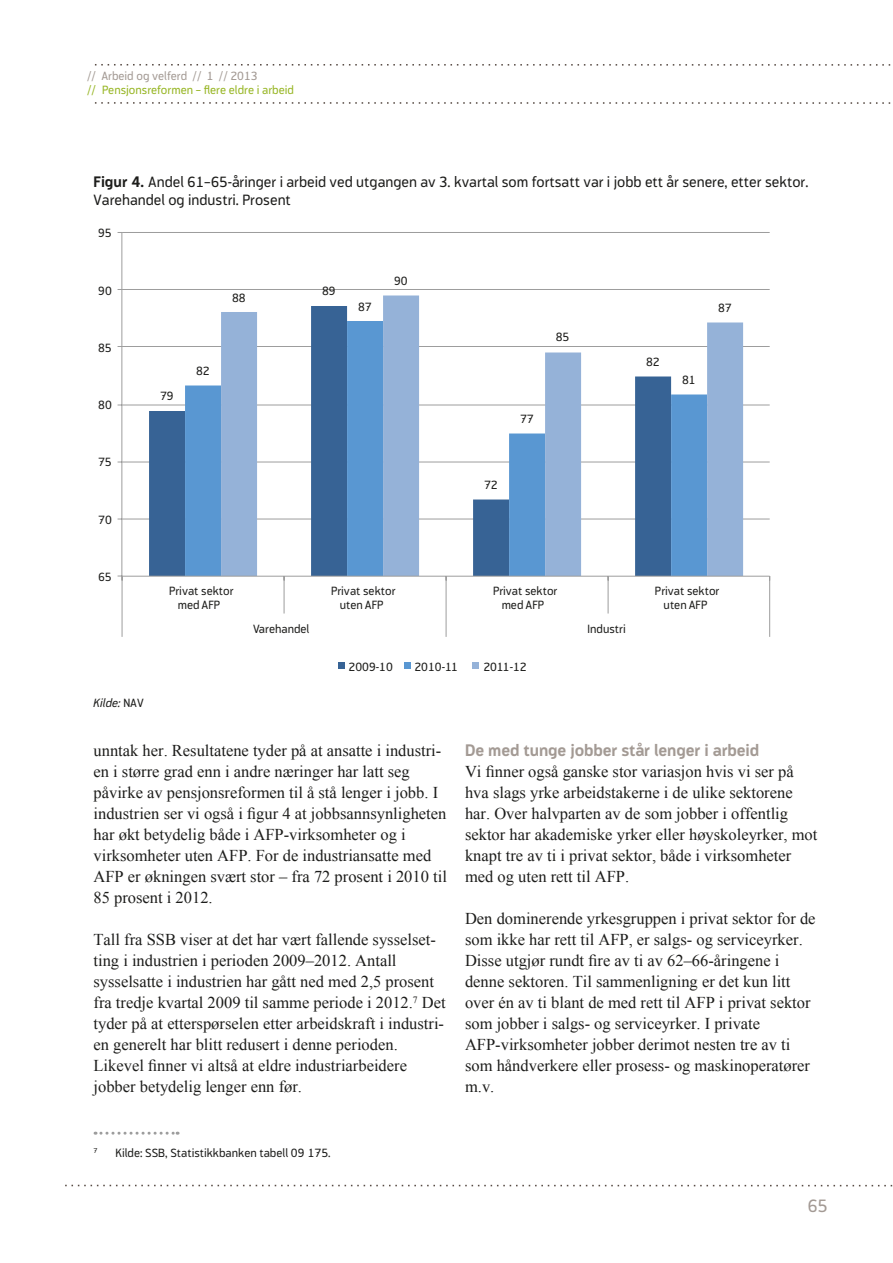
<style>
.page{position:relative;width:893px;height:1263px;background:#fff}
.page>*{position:absolute;margin:0;border:0;box-sizing:border-box;transform-origin:0 0}
.t1{font:18px "Modus";color:#a39a94}
.t2{font:16.5px/21px "Times New Roman";color:#1d1d1b}
.t3{font:700 16.5px "Modus";letter-spacing:-.01em;color:#a39a94}
.t4{font:15px/18px "Modus";color:#1d1d1b}
.t5{font:12px/13.5px "Modus";color:#1d1d1b;text-align:center}
.t6{font:12px "Modus";color:#96b522}
.t7{font:12px "Modus";color:#a39a94}
.t8{font:italic 12px "Modus";color:#1d1d1b}
.t9{font:7.05px "Modus";color:#1d1d1b}
.s1{font-weight:700}
.s2{font-style:normal}
</style>
<div class="page">
<svg style="left:94px;top:64px;width:797px;height:2px"></svg>
<svg style="left:94px;top:102px;width:797px;height:2px"></svg>
<svg style="left:65px;top:1185px;width:828px;height:1px"></svg>
<svg style="left:95px;top:1132px;width:83px;height:3px"></svg>
<hr style="left:122px;top:519px;width:648px;height:1px;background:#9d9d9d">
<hr style="left:122px;top:462px;width:648px;height:1px;background:#9d9d9d">
<hr style="left:122px;top:405px;width:648px;height:1px;background:#9d9d9d">
<hr style="left:122px;top:346px;width:648px;height:1px;background:#9d9d9d">
<hr style="left:122px;top:289px;width:648px;height:1px;background:#9d9d9d">
<hr style="left:122px;top:232px;width:648px;height:1px;background:#9d9d9d">
<svg style="left:149px;top:404px;width:36px;height:172px;background:#3f6998"></svg>
<div style="left:185px;top:385px;width:36px;height:191px;background:#5997d2"></div>
<svg style="left:221px;top:295px;width:522px;height:281px"></svg>
<hr style="left:121px;top:232px;width:1px;height:344px;background:#9d9d9d">
<hr style="left:122px;top:576px;width:648px;height:1px;background:#9d9d9d">
<hr style="left:122px;top:576px;width:1px;height:37px;background:#9d9d9d">
<hr style="left:284px;top:576px;width:1px;height:37px;background:#9d9d9d">
<hr style="left:446px;top:576px;width:1px;height:37px;background:#9d9d9d">
<hr style="left:608px;top:576px;width:1px;height:37px;background:#9d9d9d">
<hr style="left:769px;top:576px;width:1px;height:37px;background:#9d9d9d">
<svg style="left:122px;top:613px;width:1px;height:24px"></svg>
<svg style="left:446px;top:613px;width:1px;height:24px"></svg>
<svg style="left:769px;top:613px;width:1px;height:24px"></svg>
<svg style="left:338px;top:662px;width:6px;height:6px"></svg>
<svg style="left:404px;top:662px;width:6px;height:6px"></svg>
<svg style="left:473px;top:662px;width:6px;height:6px"></svg>
<p class="t7" style="left:87px;top:69px;width:172px">// Arbeid og velferd // 1 // 2013</p>
<p class="t6" style="left:87px;top:83px;width:208px">// Pensjonsreformen – flere eldre i arbeid</p>
<p class="t4" style="left:94px;top:173px;width:716px"><span class="s1">Figur 4.</span> Andel 61–65-åringer i arbeid ved utgangen av 3. kvartal som fortsatt var i jobb ett år senere, etter sektor.<br>Varehandel og industri. Prosent</p>
<p class="t5" style="left:98px;top:226px;width:15px">95</p>
<p class="t5" style="left:98px;top:284px;width:15px">90</p>
<p class="t5" style="left:98px;top:341px;width:15px">85</p>
<p class="t5" style="left:98px;top:398px;width:15px">80</p>
<p class="t5" style="left:98px;top:455px;width:15px">75</p>
<p class="t5" style="left:98px;top:513px;width:15px">70</p>
<p class="t5" style="left:232px;top:291px;width:15px">88</p>
<p class="t5" style="left:160px;top:389px;width:15px">79</p>
<p class="t5" style="left:196px;top:364px;width:15px">82</p>
<p class="t5" style="left:322px;top:284px;width:15px">89</p>
<p class="t5" style="left:358px;top:300px;width:15px">87</p>
<p class="t5" style="left:394px;top:274px;width:15px">90</p>
<p class="t5" style="left:556px;top:330px;width:15px">85</p>
<p class="t5" style="left:484px;top:478px;width:15px">72</p>
<p class="t5" style="left:520px;top:412px;width:15px">77</p>
<p class="t5" style="left:646px;top:355px;width:15px">82</p>
<p class="t5" style="left:682px;top:373px;width:15px">81</p>
<p class="t5" style="left:718px;top:301px;width:15px">87</p>
<p class="t5" style="left:98px;top:570px;width:15px">65</p>
<p class="t8" style="left:94px;top:696px;width:52px">Kilde: <span class="s2">NAV</span></p>
<p class="t5" style="left:169px;top:584px;width:66px">Privat sektor med AFP</p>
<p class="t5" style="left:331px;top:584px;width:66px">Privat sektor uten AFP</p>
<p class="t5" style="left:493px;top:584px;width:66px">Privat sektor med AFP</p>
<p class="t5" style="left:655px;top:584px;width:66px">Privat sektor uten AFP</p>
<p class="t5" style="left:253px;top:622px;width:58px">Varehandel</p>
<p class="t5" style="left:588px;top:622px;width:40px">Industri</p>
<p class="t5" style="left:349px;top:660px;width:46px">2009-10</p>
<p class="t5" style="left:414px;top:660px;width:45px">2010-11</p>
<p class="t5" style="left:483px;top:660px;width:45px">2011-12</p>
<p class="t2" style="left:94px;top:740px;width:355px">unntak her. Resultatene tyder på at ansatte i industri&shy;en i større grad enn i andre næringer har latt seg påvirke av pensjonsreformen til å stå lenger i jobb. I industrien ser vi også i figur 4 at jobbsannsynligheten har økt betydelig både i AFP-virksomheter og i virksomheter uten AFP. For de industriansatte med AFP er økningen svært stor – fra 72 prosent i 2010 til 85 prosent i 2012.</p>
<p class="t2" style="left:94px;top:929px;width:354px">Tall fra SSB viser at det har vært fallende sysselset&shy;ting i industrien i perioden 2009–2012. Antall sysselsatte i industrien har gått ned med 2,5 prosent fra tredje kvartal 2009 til samme periode i 2012.<sup>7</sup> Det tyder på at etterspørselen etter arbeidskraft i industri&shy;en generelt har blitt redusert i denne perioden.<br>Likevel finner vi altså at eldre industriarbeidere jobber betydelig lenger enn før.</p>
<p class="t3" style="left:465px;top:741px;width:296px">De med tunge jobber står lenger i arbeid</p>
<p class="t2" style="left:465px;top:761px;width:354px">Vi finner også ganske stor variasjon hvis vi ser på hva slags yrke arbeidstakerne i de ulike sektorene har. Over halvparten av de som jobber i offentlig sektor har akademiske yrker eller høyskoleyrker, mot knapt tre av ti i privat sektor, både i virksomheter med og uten rett til AFP.</p>
<p class="t2" style="left:465px;top:908px;width:352px">Den dominerende yrkesgruppen i privat sektor for de som ikke har rett til AFP, er salgs- og serviceyrker.<br>Disse utgjør rundt fire av ti av 62–66-åringene i denne sektoren. Til sammenligning er det kun litt over én av ti blant de med rett til AFP i privat sektor som jobber i salgs- og serviceyrker. I private AFP-virksomheter jobber derimot nesten tre av ti som håndverkere eller prosess- og maskinoperatører m.v.</p>
<p class="t9" style="left:94px;top:1146px;width:5px">7</p>
<p class="t5" style="left:115px;top:1146px;width:217px">Kilde: SSB, Statistikkbanken tabell 09 175.</p>
<p class="t1" style="left:807px;top:1195px;width:22px">65</p>
</div>
